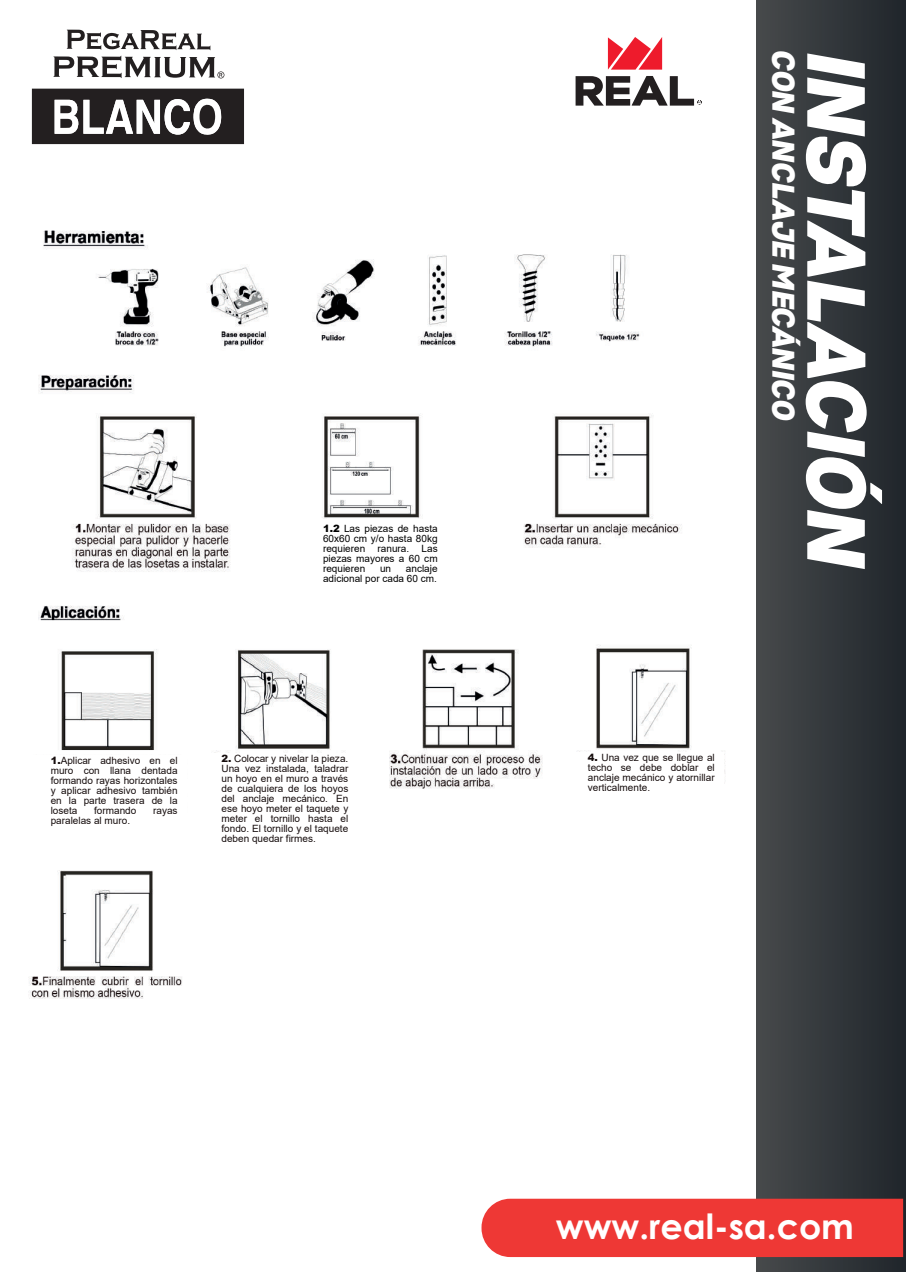
<style>
.page{position:relative;width:906px;height:1274px;background:#fff}
.page>*{position:absolute;margin:0;border:0;box-sizing:border-box;transform-origin:0 0}
.t1{font:82.12px "Gabriel Sans Cond Black Italic";color:#fff}
.t2{font:700 34.88px "Century Gothic";color:#fff}
.t3{font:31.25px "Gabriel Sans Cond Black Italic";color:#fff}
.t4{font:10px/10px "Arial";color:#160d0d;text-align:justify}
.t5{font:10px/10px "Arial";color:#000001;text-align:justify}
.s1{font-weight:900}
</style>
<div class="page">
<div style="left:756px;top:0;width:150px;height:1272px;background:linear-gradient(to right,#474a4c,#20262b)"></div>
<div style="left:481px;top:1198px;width:422px;height:59px;background:#ee3835"></div>
<svg style="left:608px;top:37px;width:54px;height:33px"></svg>
<svg style="left:575px;top:76px;width:126px;height:30px"></svg>
<svg style="left:67px;top:30px;width:143px;height:20px"></svg>
<svg style="left:32px;top:89px;width:212px;height:55px"></svg>
<svg style="left:53px;top:56px;width:171px;height:22px"></svg>
<img style="left:28px;top:230px;width:697px;height:768px">
<div style="left:281px;top:519px;width:174px;height:71px;background:#fff"></div>
<div style="left:322px;top:522px;width:138px;height:102px;background:#fff"></div>
<div style="left:31px;top:755px;width:156px;height:82px;background:#fff"></div>
<div style="left:568px;top:752px;width:156px;height:82px;background:#fff"></div>
<div style="left:201px;top:754px;width:175px;height:94px;background:#fff"></div>
<p class="t5" style="left:323px;top:523px;width:116px"><span class="s1">1.2</span> Las piezas de hasta 60x60 cm y/o hasta 80kg requieren ranura. Las piezas mayores a 60 cm requieren</p>
<p class="t5" style="left:323px;top:563px;width:116px;text-align:right">anclaje<br>adicional por cada 60 cm.</p>
<p class="t5" style="left:380px;top:563px;width:13px">un</p>
<p class="t4" style="left:51px;top:755px;width:128px"><span class="s1">1.</span>Aplicar adhesivo en el muro con llana dentada formando rayas horizontales y aplicar adhesivo también en la parte trasera de la loseta</p>
<p class="t4" style="left:94px;top:805px;width:44px">formando</p>
<p class="t4" style="left:153px;top:805px;width:26px">rayas</p>
<p class="t4" style="left:51px;top:815px;width:81px">paralelas al muro.</p>
<p class="t4" style="left:221px;top:753px;width:128px"><span class="s1">2.</span> Colocar y nivelar la pieza.<br>Una vez instalada, taladrar un hoyo en el muro a través de cualquiera de los hoyos del anclaje mecánico. En ese hoyo meter el taquete y meter el tornillo hasta el fondo. El tornillo y el taquete deben quedar firmes.</p>
<h3 class="t3" style="left:801px;top:50px;width:372px;rotate:90deg">CON ANCLAJE MECÁNICO</h3>
<h1 class="t1" style="left:883px;top:52px;width:519px;rotate:90deg">INSTALACIÓN</h1>
<p class="t4" style="left:588px;top:752px;width:128px"><span class="s1">4.</span> Una vez que se llegue al techo se debe doblar el anclaje mecánico y atornillar verticalmente.</p>
<h2 class="t2" style="left:556px;top:1199px;width:300px">www.real-sa.com</h2>
</div>
